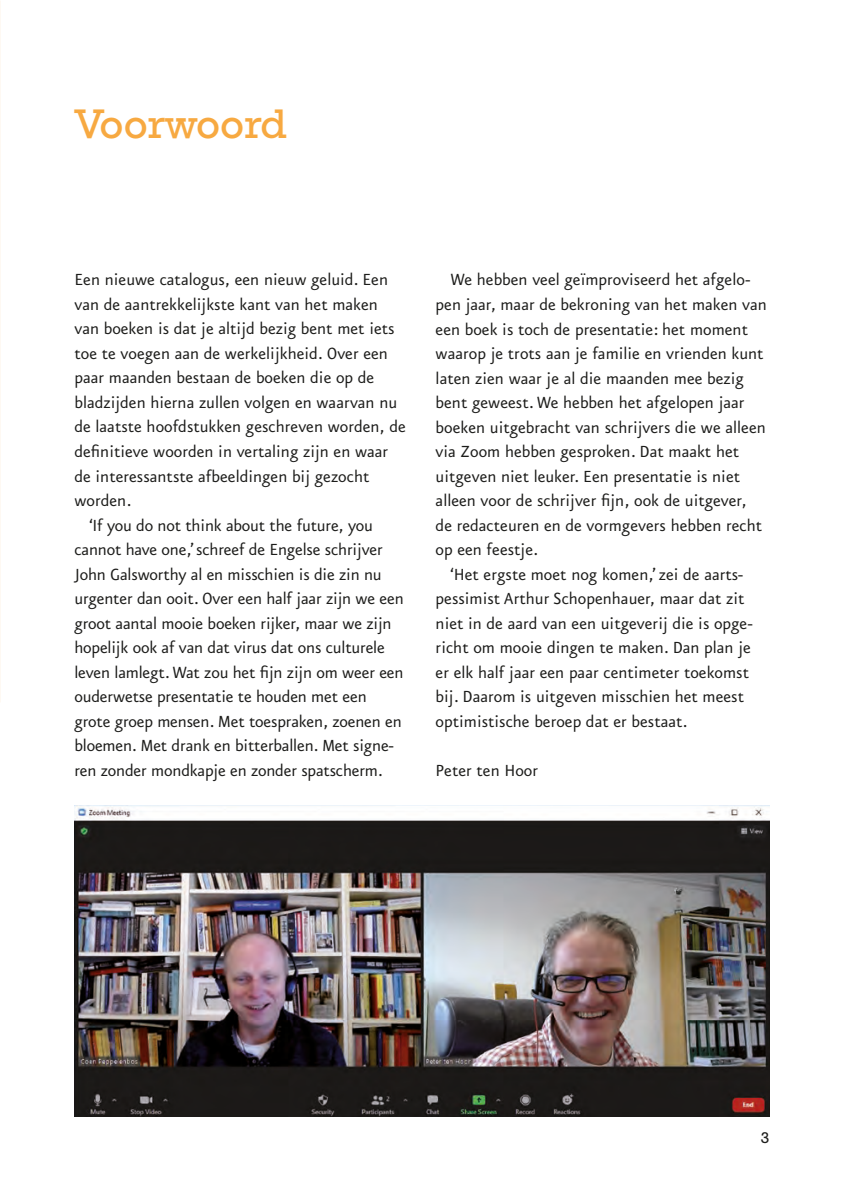
<style>
.page{position:relative;width:844px;height:1191px;background:#fff}
.page>*{position:absolute;margin:0;border:0;box-sizing:border-box;transform-origin:0 0}
.Titelvoorwerk{font:42px "Rockwell Std";color:#f7a941}
.AlineaInspring{font:19.25px/24.5px "Eureka Sans";color:#1d1d1b}
.Alinea{font:19.25px/24.5px "Eureka Sans";color:#1d1d1b}
.t1{font:15.75px "Rockwell Std";color:#1d1d1b}
</style>
<div class="page">
<svg style="left:0;top:1px;width:1px;height:701px"></svg>
<img style="left:74px;top:806px;width:695px;height:310px">
<p class="Titelvoorwerk" style="left:74px;top:100px;width:213px">Voorwoord</p>
<p class="Alinea" style="left:74px;top:268px;width:333px">Een nieuwe catalogus, een nieuw geluid. Een van de aantrekkelijkste kant van het maken van boeken is dat je altijd bezig bent met iets toe te voegen aan de werkelijkheid. Over een paar maanden bestaan de boeken die op de bladzijden hierna zullen volgen en waarvan nu de laatste hoofdstukken geschreven worden, de definitieve woorden in vertaling zijn en waar de interessantste afbeeldingen bij gezocht worden.</p>
<p class="AlineaInspring" style="left:74px;top:513px;width:331px;text-indent:15px">‘If you do not think about the future, you cannot have one,’ schreef de Engelse schrijver John Galsworthy al en misschien is die zin nu urgenter dan ooit. Over een half jaar zijn we een groot aantal mooie boeken rijker, maar we zijn hopelijk ook af van dat virus dat ons culturele leven lamlegt. Wat zou het fijn zijn om weer een ouderwetse presentatie te houden met een grote groep mensen. Met toespraken, zoenen en bloemen. Met drank en bitterballen. Met signe&shy;ren zonder mondkapje en zonder spatscherm.</p>
<p class="AlineaInspring" style="left:435px;top:268px;width:333px;text-indent:15px">We hebben veel geïmproviseerd het afgelo&shy;pen jaar, maar de bekroning van het maken van een boek is toch de presentatie: het moment waarop je trots aan je familie en vrienden kunt laten zien waar je al die maanden mee bezig bent geweest. We hebben het afgelopen jaar boeken uitgebracht van schrijvers die we alleen via Zoom hebben gesproken. Dat maakt het uitgeven niet leuker. Een presentatie is niet alleen voor de schrijver fijn, ook de uitgever, de redacteuren en de vormgevers hebben recht op een feestje.</p>
<p class="AlineaInspring" style="left:435px;top:562px;width:318px;text-indent:15px">‘Het ergste moet nog komen,’ zei de aarts&shy;pessimist Arthur Schopenhauer, maar dat zit niet in de aard van een uitgeverij die is opge&shy;richt om mooie dingen te maken. Dan plan je er elk half jaar een paar centimeter toekomst bij. Daarom is uitgeven misschien het meest optimistische beroep dat er bestaat.</p>
<p class="Alinea" style="left:435px;top:758px;width:104px">Peter ten Hoor</p>
<p class="t1" style="left:760px;top:1129px;width:10px">3</p>
</div>
